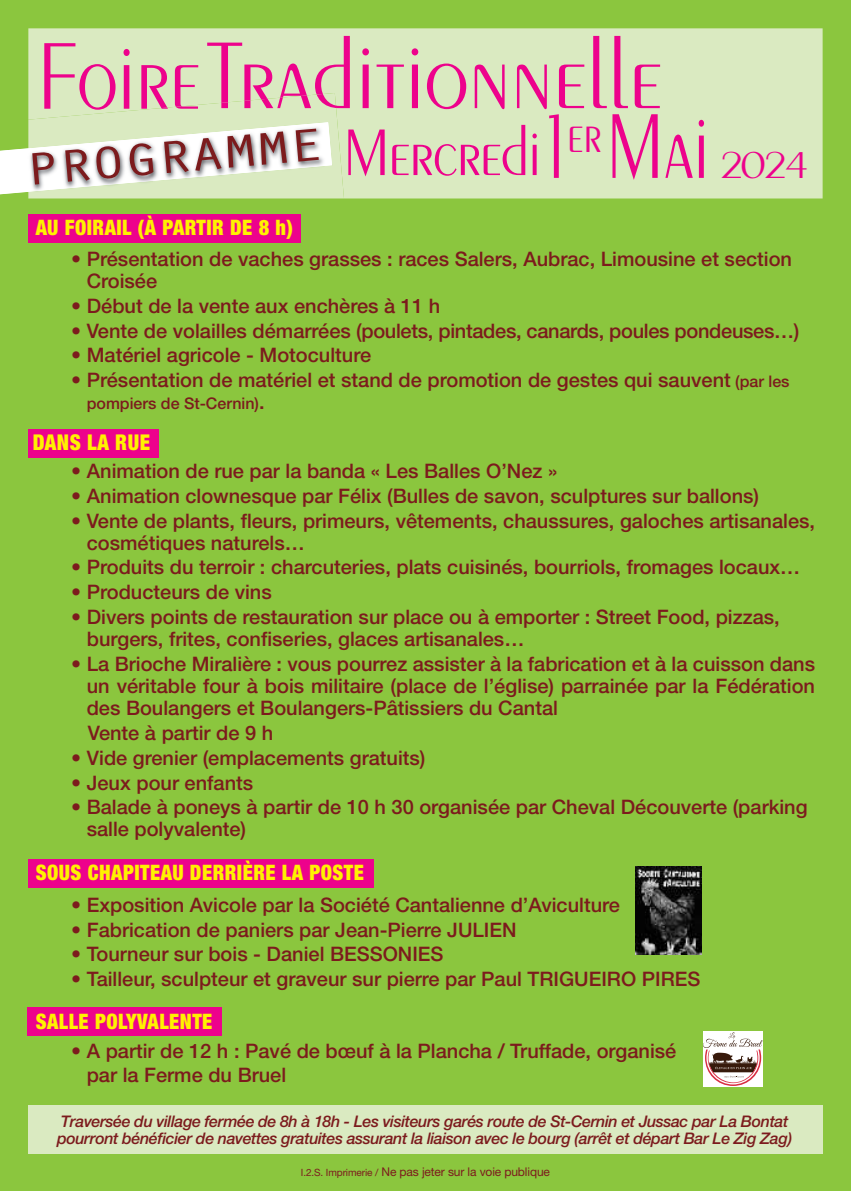
<style>
.page{position:relative;width:851px;height:1191px;background:#fff}
.page>*{position:absolute;margin:0;border:0;box-sizing:border-box;transform-origin:0 0}
.t1{font:300 101.2px "Peignot";color:#ed028c;scale:.86 1}
.t2{font:300 98.2px "Peignot";color:#ed028c;scale:.78 1}
.t3{font:300 70.2px "Peignot";letter-spacing:-.015em;color:#ed028c;scale:.88 1}
.t4{font:47px "Orator Std";color:#7c1b1d;scale:1.34 1}
.t5{font:300 40px "Peignot";color:#ed028c;scale:1.14 1}
.t6{font:900 condensed 21.8px "Helvetica Neue LT Pro";letter-spacing:.025em;color:#fff101;scale:.95 1}
.t7{font:900 condensed 21.4px "Helvetica Neue LT Pro";letter-spacing:.025em;color:#fff101;scale:.95 1}
.t8{font:500 20px/22px "Helvetica Neue LT Pro";color:#7c1b1d}
.t9{font:italic 500 16px/17px "Helvetica Neue LT Pro";letter-spacing:-.025em;color:#7c1b1d}
.t10{font:500 16px "Helvetica Neue LT Pro";color:#7c1b1d}
.t11{font:12px "Helvetica Neue LT Pro";letter-spacing:-.01em;color:#7c1b1d}
.s1{font-size:98.2px}
.s2{font-size:16px}
.s3{font-size:20px}
.s4{font-size:10px}
</style>
<div class="page">
<div style="left:0;top:0;width:850px;height:1191px;background:#8bc63e"></div>
<div style="left:28px;top:28px;width:794px;height:170px;background:#daeac1"></div>
<div style="left:28px;top:1106px;width:794px;height:48px;background:#daeac1"></div>
<img style="left:28px;top:192px;width:320px;height:51px">
<div style="left:28px;top:93px;width:316px;height:105px;background:#daeac1"></div>
<img style="left:160px;top:105px;width:38px;height:5px">
<img style="left:219px;top:93px;width:117px;height:16px">
<img style="left:0;top:122px;width:332px;height:74px">
<div style="left:28px;top:214px;width:272px;height:29px;background:#ed028c"></div>
<div style="left:28px;top:1007px;width:194px;height:29px;background:#ed028c"></div>
<div style="left:28px;top:429px;width:130px;height:29px;background:#ed028c"></div>
<div style="left:28px;top:859px;width:345px;height:28px;background:#ed028c"></div>
<svg style="left:703px;top:1032px;width:59px;height:54px;background:#d0bdbb"></svg>
<img style="left:635px;top:866px;width:66px;height:88px">
<h1 class="t1" style="left:37px;top:36px;width:728px">FoireTraditionnelle</h1>
<h3 class="t3" style="left:343px;top:125px;width:267px">Mercredi<span class="s1">1</span></h3>
<h2 class="t2" style="left:567px;top:108px;width:184px"><sup>er</sup>Mai</h2>
<h3 class="t4" style="left:21px;top:142px;width:227px;rotate:-5deg">PROGRAMME</h3>
<h3 class="t5" style="left:718px;top:149px;width:81px">2024</h3>
<p class="t7" style="left:36px;top:220px;width:272px">AU FOIRAIL (À PARTIR DE 8 h)</p>
<p class="t8" style="left:87px;top:250px;width:706px;text-indent:-16px">• Présentation de vaches grasses : races Salers, Aubrac, Limousine et section<br>Croisée</p>
<p class="t8" style="left:71px;top:296px;width:370px">• Début de la vente aux enchères à 11 h</p>
<p class="t8" style="left:71px;top:321px;width:729px">• Vente de volailles démarrées (poulets, pintades, canards, poules pondeuses…)</p>
<p class="t8" style="left:71px;top:346px;width:301px">• Matériel agricole - Motoculture</p>
<p class="t8" style="left:71px;top:371px;width:719px">• Présentation de matériel et stand de promotion de gestes qui sauvent <span class="s2">(par les</span></p>
<p class="t10" style="left:87px;top:398px;width:179px">pompiers de St-Cernin)<span class="s3">.</span></p>
<p class="t6" style="left:33px;top:435px;width:125px">DANS LA RUE</p>
<p class="t8" style="left:71px;top:462px;width:487px">• Animation de rue par la banda « Les Balles O’Nez »</p>
<p class="t8" style="left:71px;top:486px;width:689px">• Animation clownesque par Félix (Bulles de savon, sculptures sur ballons)</p>
<p class="t8" style="left:87px;top:511px;width:729px;text-indent:-15px">• Vente de plants, fleurs, primeurs, vêtements, chaussures, galoches artisanales, cosmétiques naturels…</p>
<p class="t8" style="left:71px;top:558px;width:730px">• Produits du terroir : charcuteries, plats cuisinés, bourriols, fromages locaux…</p>
<p class="t8" style="left:71px;top:583px;width:202px">• Producteurs de vins</p>
<p class="t8" style="left:87px;top:608px;width:694px;text-indent:-16px">• Divers points de restauration sur place ou à emporter : Street Food, pizzas, burgers, frites, confiseries, glaces artisanales…</p>
<p class="t8" style="left:87px;top:655px;width:729px;text-align:justify;text-indent:-15px">• La Brioche Miralière : vous pourrez assister à la fabrication et à la cuisson dans un véritable four à bois militaire (place de l’église) parrainée par la Fédération des Boulangers et Boulangers-Pâtissiers du Cantal</p>
<p class="t8" style="left:88px;top:723px;width:187px">Vente à partir de 9 h</p>
<p class="t8" style="left:71px;top:748px;width:356px">• Vide grenier (emplacements gratuits)</p>
<p class="t8" style="left:71px;top:773px;width:183px">• Jeux pour enfants</p>
<p class="t8" style="left:87px;top:798px;width:722px;text-indent:-15px">• Balade à poneys à partir de 10 h 30 organisée par Cheval Découverte (parking salle polyvalente)</p>
<p class="t7" style="left:36px;top:864px;width:347px">SOUS CHAPITEAU DERRIÈRE LA POSTE</p>
<p class="t8" style="left:71px;top:895px;width:550px">• Exposition Avicole par la Société Cantalienne d’Aviculture</p>
<p class="t8" style="left:71px;top:920px;width:446px">• Fabrication de paniers par Jean-Pierre JULIEN</p>
<p class="t8" style="left:71px;top:945px;width:373px">• Tourneur sur bois - Daniel BESSONIES</p>
<p class="t8" style="left:71px;top:970px;width:630px">• Tailleur, sculpteur et graveur sur pierre par Paul TRIGUEIRO PIRES</p>
<p class="t7" style="left:36px;top:1013px;width:187px">SALLE POLYVALENTE</p>
<p class="t8" style="left:87px;top:1041px;width:591px;line-height:24px;text-indent:-15px">• A partir de 12 h : Pavé de bœuf à la Plancha / Truffade, organisé par la Ferme du Bruel</p>
<p class="t9" style="left:57px;top:1114px;width:736px">Traversée du village fermée de 8h à 18h - Les visiteurs garés route de St-Cernin et Jussac par La Bontat pourront bénéficier de navettes gratuites assurant la liaison avec le bourg (arrêt et départ Bar Le Zig Zag)</p>
<p class="t11" style="left:301px;top:1167px;width:251px"><span class="s4">I.2.S. Imprimerie /</span> Ne pas jeter sur la voie publique</p>
</div>
